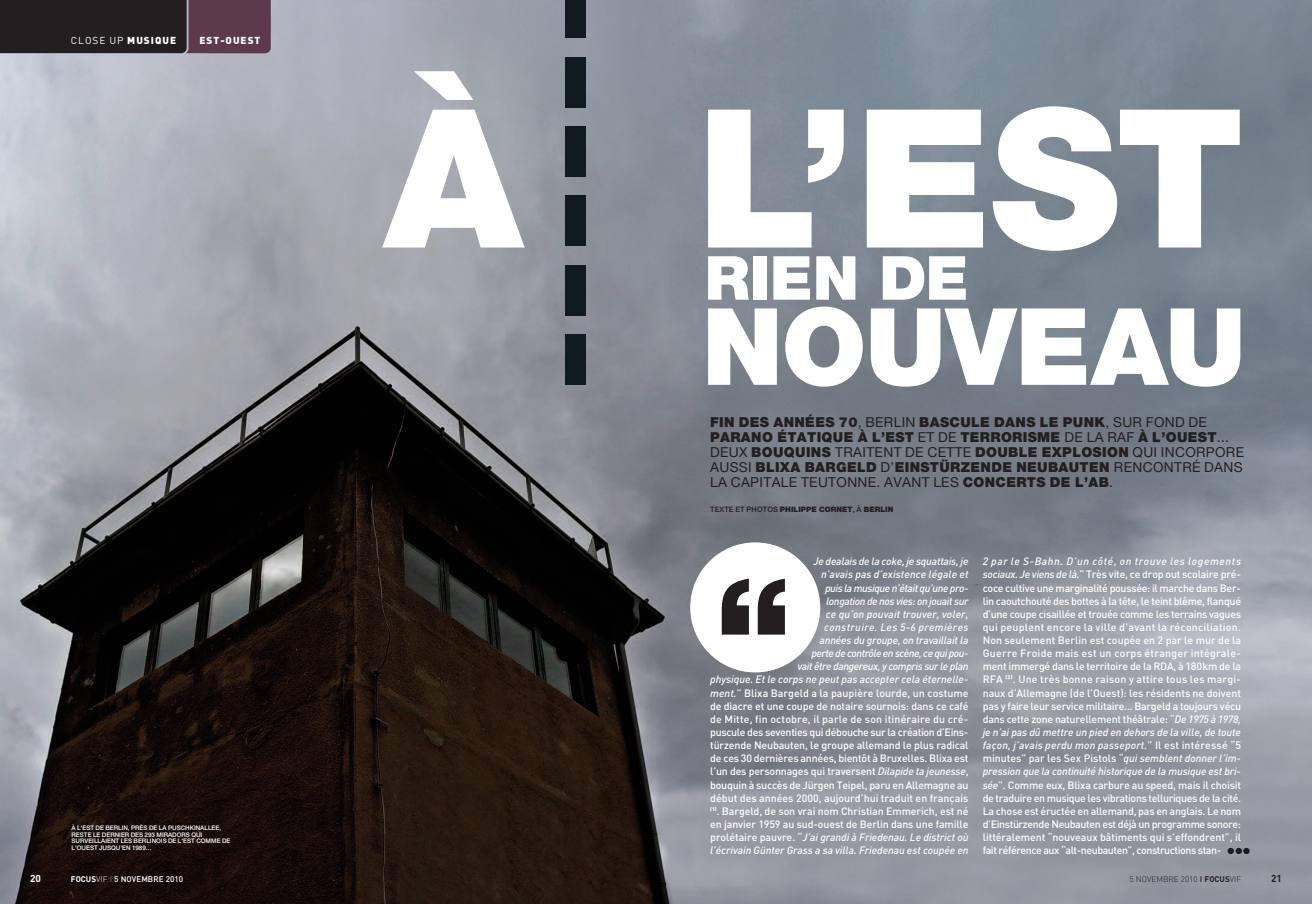
<style>
.page{position:relative;width:1312px;height:904px;background:#fff}
.page>*{position:absolute;margin:0;border:0;box-sizing:border-box;transform-origin:0 0}
.t1{font:900 147.38px "Helvetica Neue";color:#231f20}
.t2{font:900 13.75px/15px "Helvetica Neue";letter-spacing:.025em;color:#231f20}
.t3{font:500 10.62px/13.1px "DIN";letter-spacing:-.015em;color:#fff;text-align:right}
.t4{font:10px "DIN";letter-spacing:.1em;color:#fff}
.t5{font:900 10px "DIN";letter-spacing:.1em;color:#fff}
.t6{font:700 10px "DIN";color:#fff}
.t7{font:700 10px "DIN";color:#231f20}
.t8{font:8.75px "Zapf Dingbats";color:#1b1c21}
.t9{font:500 8.12px "DIN";color:#fff}
.t10{font:300 8.12px "DIN";color:#231f20}
.t11{font:900 7.5px "Helvetica Neue";letter-spacing:.01em;color:#231f20}
.t12{font:500 6.25px/6.5px "Helvetica Neue";color:#fff}
.s1{font-weight:900}
.s2{font-weight:700}
.s3{font-weight:300}
.s4{font-weight:900;color:#5d3a4b}
.s5{font-weight:400}
.s6{font-weight:500}
.s7{font-style:italic}
</style>
<div class="page">
<img style="left:0;top:0;width:1311px;height:904px">
<svg style="left:0;top:0;width:271px;height:53px"></svg>
<div style="left:690px;top:542px;width:130px;height:130px;background:#fff;border-radius:50%"></div>
<svg style="left:708px;top:256px;width:41px;height:44px"></svg>
<div style="left:753px;top:256px;width:13px;height:44px;background:#fff"></div>
<svg style="left:773px;top:256px;width:36px;height:44px"></svg>
<svg style="left:816px;top:256px;width:39px;height:44px"></svg>
<svg style="left:882px;top:256px;width:83px;height:44px"></svg>
<svg style="left:708px;top:308px;width:68px;height:77px"></svg>
<svg style="left:785px;top:306px;width:77px;height:80px"></svg>
<svg style="left:870px;top:308px;width:369px;height:78px"></svg>
<svg style="left:382px;top:71px;width:142px;height:176px"></svg>
<svg style="left:708px;top:110px;width:135px;height:137px"></svg>
<svg style="left:866px;top:110px;width:116px;height:137px"></svg>
<svg style="left:992px;top:106px;width:247px;height:145px"></svg>
<div style="left:564px;top:334px;width:21px;height:51px;background:#101a21"></div>
<div style="left:564px;top:265px;width:21px;height:50px;background:#101a21"></div>
<div style="left:564px;top:195px;width:21px;height:51px;background:#101a21"></div>
<div style="left:564px;top:126px;width:21px;height:51px;background:#101a21"></div>
<div style="left:564px;top:57px;width:21px;height:50px;background:#101a21"></div>
<div style="left:564px;top:0;width:21px;height:38px;background:#101a21"></div>
<p class="t4" style="left:71px;top:34px;width:107px">CLOSE UP <span class="s1">MUSIQUE</span></p>
<p class="t5" style="left:199px;top:34px;width:62px">EST-OUEST</p>
<p class="t12" style="left:72px;top:825px;width:160px">À L'EST DE BERLIN, PRÈS DE LA PUSCHKINALLEE, RESTE LE DERNIER DES 293 MIRADORS QUI SURVEILLAIENT LES BERLINOIS DE L'EST COMME DE L'OUEST JUSQU'EN 1989...</p>
<p class="t6" style="left:30px;top:872px;width:12px">20</p>
<p class="t9" style="left:71px;top:874px;width:114px"><span class="s2">FOCUS</span><span class="s3">VIF</span> <span class="s4">I</span> 5 NOVEMBRE 2010</p>
<p class="t2" style="left:710px;top:416px;width:535px">FIN DES ANNÉES 70<span class="s5">, BERLIN</span> BASCULE DANS LE PUNK<span class="s5">, SUR FOND DE </span>PARANO ÉTATIQUE À L’EST <span class="s5">ET DE</span> TERRORISME <span class="s5">DE LA RAF</span> À L’OUEST<span class="s5">...<br>DEUX</span> BOUQUINS <span class="s5">TRAITENT DE CETTE</span> DOUBLE EXPLOSION <span class="s5">QUI INCORPORE AUSSI</span> BLIXA BARGELD <span class="s5">D’</span>EINSTÜRZENDE NEUBAUTEN <span class="s5">RENCONTRÉ DANS LA CAPITALE TEUTONNE. AVANT LES</span> CONCERTS DE L’AB<span class="s5">.</span></p>
<p class="t11" style="left:710px;top:507px;width:185px"><span class="s6">TEXTE ET PHOTOS</span> PHILIPPE CORNET<span class="s6">, À</span> BERLIN</p>
<p class="t3" style="left:710px;top:554px;width:260px"><span class="s7">Je dealais de la coke, je squattais, je<br>n’avais pas d’existence légale et<br>puis la musique n’était qu’une pro-<br>longation de nos vies: on jouait sur<br>ce qu’on pouvait trouver, voler,<br>construire. Les 5-6 premières<br>années du groupe, on travaillait la<br>perte de contrôle en scène, ce qui pou-<br>vait être dangereux, y compris sur le plan<br>physique. Et le corps ne peut pas accepter cela éternelle&shy;ment.</span>” Blixa Bargeld a la paupière lourde, un costume de diacre et une coupe de notaire sournois: dans ce café de Mitte, fin octobre, il parle de son itinéraire du cré&shy;puscule des seventies qui débouche sur la création d’Eins&shy;türzende Neubauten, le groupe allemand le plus radical de ces 30 dernières années, bientôt à Bruxelles. Blixa est l’un des personnages qui traversent <span class="s7">Dilapide ta jeunesse</span>, bouquin à succès de Jürgen Teipel, paru en Allemagne au début des années 2000, aujourd’hui traduit en français <sup>(1)</sup>. Bargeld, de son vrai nom Christian Emmerich, est né en janvier 1959 au sud-ouest de Berlin dans une famille prolétaire pauvre. “<span class="s7">J’ai grandi à Friedenau. Le district où l’écrivain Günter Grass a sa villa. Friedenau est coupée en</span></p>
<p class="t3" style="left:982px;top:554px;width:260px;text-align:justify"><span class="s7">2 par le S-Bahn. D’un côté, on trouve les logements sociaux. Je viens de là.</span>” Très vite, ce drop out scolaire pré&shy;coce cultive une marginalité poussée: il marche dans Ber&shy;lin caoutchouté des bottes à la tête, le teint blême, flanqué d’une coupe cisaillée et trouée comme les terrains vagues qui peuplent encore la ville d’avant la réconciliation.<br>Non seulement Berlin est coupée en 2 par le mur de la Guerre Froide mais est un corps étranger intégrale&shy;ment immergé dans le territoire de la RDA, à 180km de la RFA <sup>(2)</sup>. Une très bonne raison y attire tous les margi&shy;naux d’Allemagne (de l’Ouest): les résidents ne doivent pas y faire leur service militaire... Bargeld a toujours vécu dans cette zone naturellement théâtrale: “<span class="s7">De 1975 à 1978, je n’ai pas dû mettre un pied en dehors de la ville, de toute façon, j’avais perdu mon passeport.</span>” Il est intéressé “5 minutes” par les Sex Pistols “<span class="s7">qui semblent donner l’im&shy;pression que la continuité historique de la musique est bri&shy;sée</span>”. Comme eux, Blixa carbure au speed, mais il choisit de traduire en musique les vibrations telluriques de la cité.<br>La chose est éructée en allemand, pas en anglais. Le nom d’Einstürzende Neubauten est déjà un programme sonore: littéralement “nouveaux bâtiments qui s’effondrent”, il fait référence aux “alt-neubauten”, constructions stan-</p>
<h1 class="t1" style="left:714px;top:578px;width:78px">“</h1>
<p class="t8" style="left:1227px;top:846px;width:24px">●●●</p>
<p class="t10" style="left:1129px;top:874px;width:113px">5 NOVEMBRE 2010 <span class="s4">I</span> <span class="s2">FOCUS</span>VIF</p>
<p class="t7" style="left:1270px;top:872px;width:12px">21</p>
</div>
